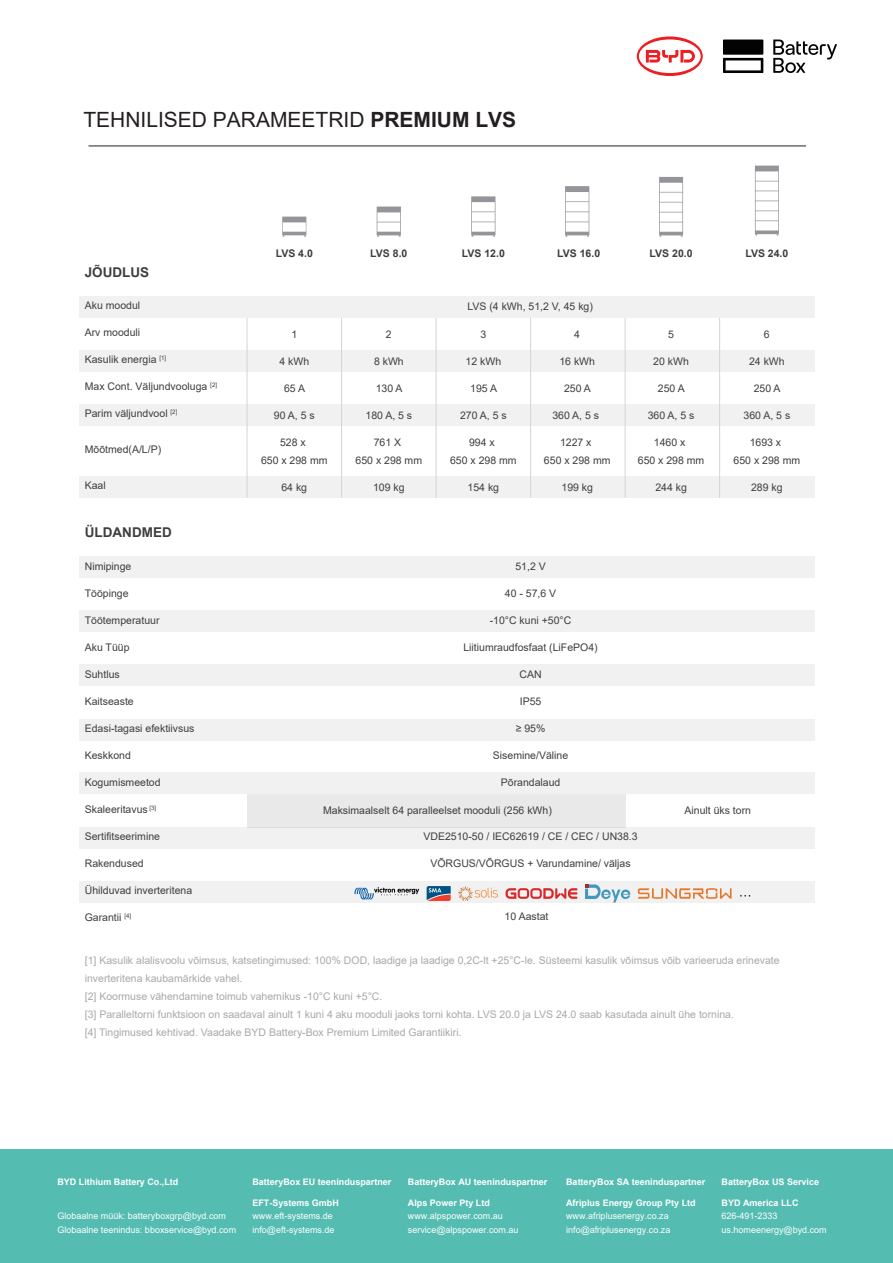
<style>
.page{position:relative;width:893px;height:1263px;background:#fff}
.page>*{position:absolute;margin:0;border:0;box-sizing:border-box;transform-origin:0 0}
.t1{font:21px "Arial";color:#231f20}
.t2{font:700 13.5px "Arial";color:#3e3e3f}
.t3{font:10.5px/18px "Arial";color:#3e3e3f;text-align:center}
.t4{font:10.5px/18px "Arial";color:#a8a9ad}
.t5{font:700 10.5px "Arial";color:#3e3e3f}
.t6{font:9px/13.5px "Arial";color:#fff}
.t7{font:700 9px "Arial";color:#fff}
.s1{font-weight:700}
</style>
<div class="page">
<div style="left:0;top:1149px;width:893px;height:114px;background:#54bcb1"></div>
<div style="left:79px;top:610px;width:735px;height:22px;background:#f1f1f1"></div>
<div style="left:79px;top:664px;width:735px;height:22px;background:#f1f1f1"></div>
<div style="left:79px;top:557px;width:735px;height:21px;background:#f1f1f1"></div>
<div style="left:79px;top:719px;width:735px;height:21px;background:#f1f1f1"></div>
<div style="left:79px;top:772px;width:735px;height:22px;background:#f1f1f1"></div>
<div style="left:79px;top:827px;width:735px;height:22px;background:#f1f1f1"></div>
<div style="left:79px;top:881px;width:735px;height:22px;background:#f1f1f1"></div>
<div style="left:79px;top:296px;width:735px;height:22px;background:#f1f1f1"></div>
<div style="left:79px;top:350px;width:735px;height:22px;background:#f1f1f1"></div>
<div style="left:79px;top:404px;width:735px;height:22px;background:#f1f1f1"></div>
<div style="left:79px;top:476px;width:735px;height:22px;background:#f1f1f1"></div>
<svg style="left:471px;top:196px;width:24px;height:41px"></svg>
<svg style="left:565px;top:186px;width:24px;height:51px"></svg>
<svg style="left:282px;top:217px;width:24px;height:20px"></svg>
<svg style="left:377px;top:207px;width:24px;height:30px"></svg>
<svg style="left:659px;top:177px;width:24px;height:60px"></svg>
<svg style="left:755px;top:166px;width:24px;height:69px"></svg>
<svg style="left:637px;top:36px;width:66px;height:40px"></svg>
<svg style="left:773px;top:40px;width:64px;height:33px"></svg>
<div style="left:723px;top:40px;width:40px;height:15px;background:#030303"></div>
<svg style="left:723px;top:58px;width:40px;height:15px"></svg>
<div style="left:247px;top:794px;width:378px;height:33px;background:#e9e9e9"></div>
<hr style="left:436px;top:318px;width:1px;height:180px;background:#d2d4d5">
<hr style="left:530px;top:318px;width:1px;height:180px;background:#d2d4d5">
<hr style="left:625px;top:318px;width:1px;height:180px;background:#d2d4d5">
<hr style="left:719px;top:318px;width:1px;height:180px;background:#d2d4d5">
<hr style="left:341px;top:318px;width:1px;height:180px;background:#d2d4d5">
<hr style="left:247px;top:318px;width:1px;height:180px;background:#d2d4d5">
<hr style="left:88px;top:146px;width:718px;height:1px;background:#231f20">
<svg style="left:427px;top:886px;width:24px;height:15px"></svg>
<svg style="left:638px;top:888px;width:94px;height:11px"></svg>
<svg style="left:506px;top:888px;width:71px;height:11px"></svg>
<svg style="left:354px;top:887px;width:65px;height:13px"></svg>
<svg style="left:740px;top:895px;width:10px;height:2px"></svg>
<svg style="left:585px;top:884px;width:46px;height:18px"></svg>
<svg style="left:458px;top:886px;width:40px;height:15px"></svg>
<h1 class="t1" style="left:83px;top:105px;width:434px">TEHNILISED PARAMEETRID <span class="s1">PREMIUM LVS</span></h1>
<p class="t2" style="left:85px;top:262px;width:66px">JÕUDLUS</p>
<p class="t3" style="left:85px;top:296px;width:57px">Aku moodul</p>
<p class="t3" style="left:85px;top:323px;width:57px">Arv mooduli</p>
<p class="t3" style="left:85px;top:350px;width:83px">Kasulik energia <sup>[1]</sup></p>
<p class="t3" style="left:85px;top:377px;width:134px">Max Cont. Väljundvooluga <sup>[2]</sup></p>
<p class="t3" style="left:85px;top:404px;width:94px">Parim väljundvool <sup>[2]</sup></p>
<p class="t3" style="left:85px;top:440px;width:78px">Mõõtmed(A/L/P)</p>
<p class="t3" style="left:85px;top:476px;width:23px">Kaal</p>
<p class="t2" style="left:85px;top:523px;width:88px">ÜLDANDMED</p>
<p class="t5" style="left:276px;top:246px;width:39px">LVS 4.0</p>
<p class="t3" style="left:291px;top:326px;width:7px">1</p>
<p class="t3" style="left:279px;top:353px;width:31px">4 kWh</p>
<p class="t3" style="left:284px;top:380px;width:23px">65 A</p>
<p class="t3" style="left:274px;top:406px;width:42px">90 A, 5 s</p>
<p class="t3" style="left:261px;top:433px;width:68px">528 x<br>650 x 298 mm</p>
<p class="t3" style="left:281px;top:478px;width:27px">64 kg</p>
<p class="t5" style="left:370px;top:246px;width:39px">LVS 8.0</p>
<p class="t3" style="left:386px;top:325px;width:7px">2</p>
<p class="t3" style="left:374px;top:352px;width:31px">8 kWh</p>
<p class="t3" style="left:376px;top:379px;width:28px">130 A</p>
<p class="t3" style="left:366px;top:406px;width:48px">180 A, 5 s</p>
<p class="t3" style="left:356px;top:433px;width:68px">761 X<br>650 x 298 mm</p>
<p class="t3" style="left:373px;top:478px;width:33px">109 kg</p>
<p class="t5" style="left:462px;top:246px;width:44px">LVS 12.0</p>
<p class="t5" style="left:557px;top:246px;width:44px">LVS 16.0</p>
<p class="t5" style="left:650px;top:246px;width:44px">LVS 20.0</p>
<p class="t3" style="left:467px;top:297px;width:127px">LVS (4 kWh, 51,2 V, 45 kg)</p>
<p class="t3" style="left:480px;top:325px;width:7px">3</p>
<p class="t3" style="left:466px;top:352px;width:37px">12 kWh</p>
<p class="t3" style="left:470px;top:379px;width:28px">195 A</p>
<p class="t3" style="left:460px;top:406px;width:48px">270 A, 5 s</p>
<p class="t3" style="left:450px;top:433px;width:68px">994 x<br>650 x 298 mm</p>
<p class="t3" style="left:468px;top:478px;width:33px">154 kg</p>
<p class="t3" style="left:574px;top:325px;width:7px">4</p>
<p class="t3" style="left:559px;top:352px;width:37px">16 kWh</p>
<p class="t3" style="left:564px;top:379px;width:28px">250 A</p>
<p class="t3" style="left:552px;top:406px;width:48px">360 A, 5 s</p>
<p class="t3" style="left:544px;top:433px;width:68px">1227 x<br>650 x 298 mm</p>
<p class="t3" style="left:561px;top:478px;width:33px">199 kg</p>
<p class="t3" style="left:668px;top:325px;width:7px">5</p>
<p class="t3" style="left:653px;top:352px;width:37px">20 kWh</p>
<p class="t3" style="left:658px;top:379px;width:28px">250 A</p>
<p class="t3" style="left:648px;top:406px;width:48px">360 A, 5 s</p>
<p class="t3" style="left:638px;top:433px;width:68px">1460 x<br>650 x 298 mm</p>
<p class="t3" style="left:655px;top:478px;width:33px">244 kg</p>
<p class="t5" style="left:745px;top:246px;width:44px">LVS 24.0</p>
<p class="t3" style="left:764px;top:325px;width:7px">6</p>
<p class="t3" style="left:749px;top:352px;width:37px">24 kWh</p>
<p class="t3" style="left:754px;top:379px;width:28px">250 A</p>
<p class="t3" style="left:743px;top:406px;width:48px">360 A, 5 s</p>
<p class="t3" style="left:734px;top:433px;width:68px">1693 x<br>650 x 298 mm</p>
<p class="t3" style="left:751px;top:478px;width:33px">289 kg</p>
<p class="t3" style="left:85px;top:557px;width:48px">Nimipinge</p>
<p class="t3" style="left:85px;top:584px;width:45px">Tööpinge</p>
<p class="t3" style="left:85px;top:611px;width:76px">Töötemperatuur</p>
<p class="t3" style="left:85px;top:638px;width:46px">Aku Tüüp</p>
<p class="t3" style="left:85px;top:665px;width:37px">Suhtlus</p>
<p class="t3" style="left:85px;top:692px;width:51px">Kaitseaste</p>
<p class="t3" style="left:85px;top:719px;width:111px">Edasi-tagasi efektiivsus</p>
<p class="t3" style="left:85px;top:746px;width:48px">Keskkond</p>
<p class="t3" style="left:85px;top:773px;width:77px">Kogumismeetod</p>
<p class="t3" style="left:85px;top:800px;width:73px">Skaleeritavus <sup>[3]</sup></p>
<p class="t3" style="left:85px;top:827px;width:77px">Sertifitseerimine</p>
<p class="t3" style="left:85px;top:854px;width:60px">Rakendused</p>
<p class="t3" style="left:85px;top:881px;width:109px">Ühilduvad inverteritena</p>
<p class="t3" style="left:85px;top:908px;width:48px">Garantii <sup>[4]</sup></p>
<p class="t3" style="left:515px;top:557px;width:32px">51,2 V</p>
<p class="t3" style="left:505px;top:584px;width:53px">40 - 57,6 V</p>
<p class="t3" style="left:490px;top:611px;width:83px">-10°C kuni +50°C</p>
<p class="t3" style="left:463px;top:638px;width:136px">Liitiumraudfosfaat (LiFePO4)</p>
<p class="t3" style="left:519px;top:665px;width:24px">CAN</p>
<p class="t3" style="left:520px;top:692px;width:23px">IP55</p>
<p class="t3" style="left:516px;top:719px;width:31px">≥ 95%</p>
<p class="t3" style="left:493px;top:746px;width:77px">Sisemine/Väline</p>
<p class="t3" style="left:501px;top:773px;width:61px">Põrandalaud</p>
<p class="t3" style="left:323px;top:801px;width:230px">Maksimaalselt 64 paralleelset mooduli (256 kWh)</p>
<p class="t3" style="left:684px;top:801px;width:68px">Ainult üks torn</p>
<p class="t3" style="left:423px;top:827px;width:216px">VDE2510-50 / IEC62619 / CE / CEC / UN38.3</p>
<p class="t3" style="left:430px;top:854px;width:202px">VÕRGUS/VÕRGUS + Varundamine/ väljas</p>
<p class="t3" style="left:505px;top:907px;width:45px">10 Aastat</p>
<p class="t4" style="left:85px;top:951px;width:696px">[1] Kasulik alalisvoolu võimsus, katsetingimused: 100% DOD, laadige ja laadige 0,2C-lt +25°C-le. Süsteemi kasulik võimsus võib varieeruda erinevate inverteritena kaubamärkide vahel.<br>[2] Koormuse vähendamine toimub vahemikus -10°C kuni +5°C.<br>[3] Paralleltorni funktsioon on saadaval ainult 1 kuni 4 aku mooduli jaoks torni kohta. LVS 20.0 ja LVS 24.0 saab kasutada ainult ühe tornina.<br>[4] Tingimused kehtivad. Vaadake BYD Battery-Box Premium Limited Garantiikiri.</p>
<p class="t7" style="left:57px;top:1175px;width:123px">BYD Lithium Battery Co.,Ltd</p>
<p class="t6" style="left:57px;top:1209px;width:180px">Globaalne müük: batteryboxgrp@byd.com<br>Globaalne teenindus: bboxservice@byd.com</p>
<p class="t7" style="left:252px;top:1175px;width:141px">BatteryBox EU teeninduspartner</p>
<p class="t6" style="left:252px;top:1209px;width:84px">www.eft-systems.de info@eft-systems.de</p>
<p class="t7" style="left:252px;top:1196px;width:88px">EFT-Systems GmbH</p>
<p class="t7" style="left:408px;top:1175px;width:141px">BatteryBox AU teeninduspartner</p>
<p class="t7" style="left:408px;top:1196px;width:84px">Alps Power Pty Ltd</p>
<p class="t6" style="left:408px;top:1209px;width:112px">www.alpspower.com.au service@alpspower.com.au</p>
<p class="t7" style="left:566px;top:1175px;width:141px">BatteryBox SA teeninduspartner</p>
<p class="t7" style="left:566px;top:1196px;width:131px">Afriplus Energy Group Pty Ltd</p>
<p class="t6" style="left:566px;top:1209px;width:106px">www.afriplusenergy.co.za info@afriplusenergy.co.za</p>
<p class="t7" style="left:722px;top:1175px;width:99px">BatteryBox US Service</p>
<p class="t7" style="left:722px;top:1196px;width:79px">BYD America LLC</p>
<p class="t6" style="left:722px;top:1209px;width:107px">626-491-2333 us.homeenergy@byd.com</p>
</div>
